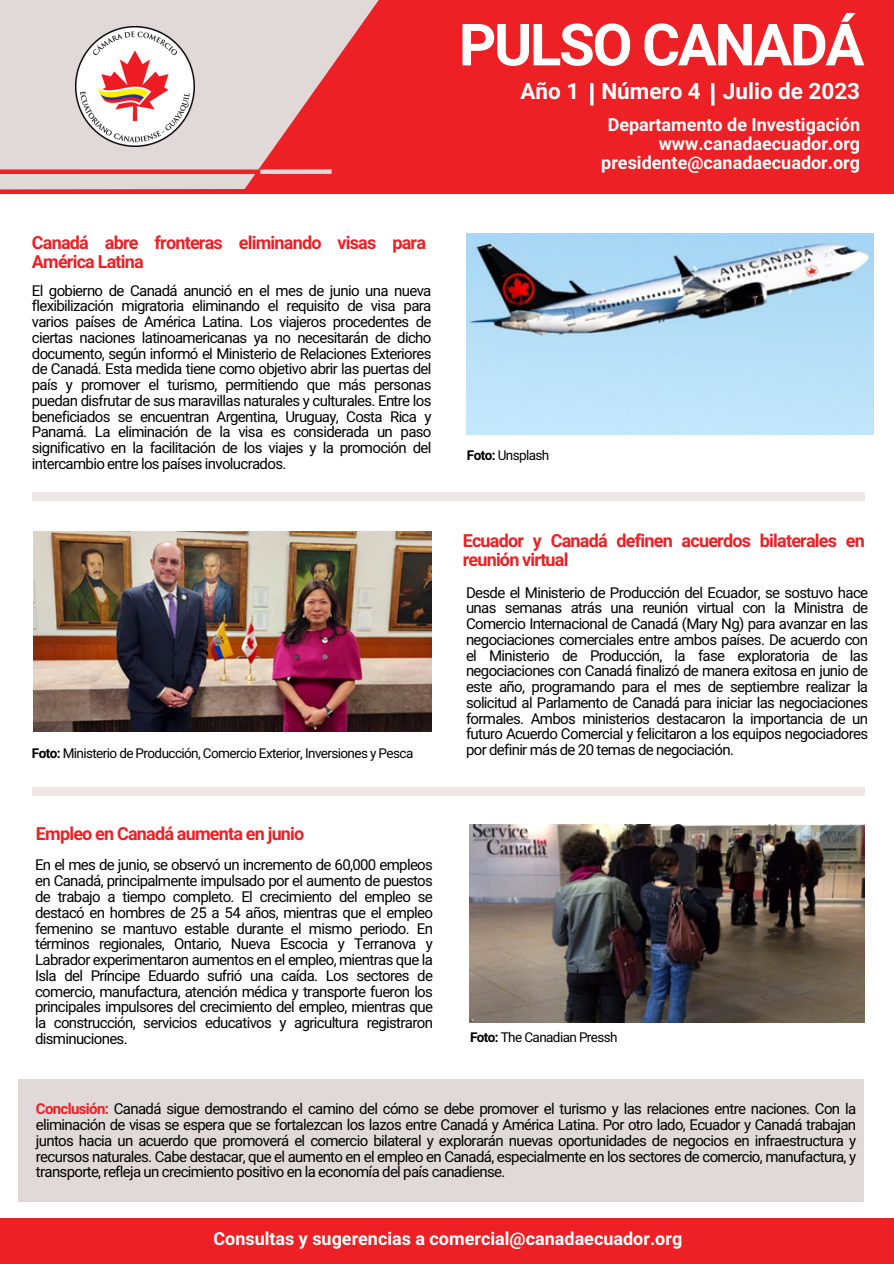
<style>
.page{position:relative;width:894px;height:1264px;background:#fff}
.page>*{position:absolute;margin:0;border:0;box-sizing:border-box;transform-origin:0 0}
.t1{font:700 58.2px "Araboto";letter-spacing:-.04em;color:#fff}
.t2{font:700 22.5px "Araboto";color:#fff}
.t3{font:700 18px/19.2px "Araboto";letter-spacing:-.045em;color:#ed2025}
.t4{font:700 18px/19.2px "Araboto";color:#fff;text-align:right}
.t5{font:15px/15.8px "Araboto";letter-spacing:-.045em;color:#000;text-align:justify}
.t6{font:13.5px "Araboto";letter-spacing:-.045em;color:#000}
.s1{font-weight:700}
.s2{font-weight:700;color:#ed2025}
</style>
<div class="page">
<div style="left:0;top:1218px;width:893px;height:45px;background:#ed2025"></div>
<div style="left:0;top:0;width:388px;height:268px;background:#e1d9d8"></div>
<img style="left:75px;top:27px;width:102px;height:119px">
<svg style="left:177px;top:0;width:716px;height:194px;fill:#ed2025"></svg>
<div style="left:0;top:169px;width:315px;height:5px;background:#ed2025"></div>
<div style="left:0;top:189px;width:247px;height:10px;background:#ed2025"></div>
<div style="left:0;top:194px;width:893px;height:89px;background:#fff"></div>
<div style="left:260px;top:169px;width:71px;height:5px;background:#e1d9d8"></div>
<img style="left:469px;top:824px;width:395px;height:198px">
<div style="left:19px;top:1078px;width:844px;height:123px;background:#e1d9d8"></div>
<div style="left:32px;top:492px;width:831px;height:9px;background:#ede8e7"></div>
<hr style="left:590px;top:83px;width:3px;height:22px;background:#fff">
<svg style="left:710px;top:83px;width:4px;height:23px"></svg>
<img style="left:466px;top:233px;width:407px;height:201px">
<img style="left:33px;top:531px;width:399px;height:200px">
<div style="left:32px;top:787px;width:831px;height:9px;background:#ede8e7"></div>
<h1 class="t1" style="left:458px;top:11px;width:407px">PULSO CANADÁ</h1>
<h2 class="t2" style="left:520px;top:77px;width:341px">Año 1 Número 4 Julio de 2023</h2>
<p class="t3" style="left:32px;top:233px;width:395px">Canadá abre fronteras eliminando visas para<br>América Latina</p>
<h3 class="t5" style="left:32px;top:283px;width:401px">El gobierno de Canadá anunció en el mes de junio una nueva flexibilización migratoria eliminando el requisito de visa para varios países de América Latina. Los viajeros procedentes de ciertas naciones latinoamericanas ya no necesitarán de dicho documento, según informó el Ministerio de Relaciones Exteriores de Canadá. Esta medida tiene como objetivo abrir las puertas del país y promover el turismo, permitiendo que más personas puedan disfrutar de sus maravillas naturales y culturales. Entre los beneficiados se encuentran Argentina, Uruguay, Costa Rica y Panamá. La eliminación de la visa es considerada un paso significativo en la facilitación de los viajes y la promoción del intercambio entre los países involucrados.</h3>
<p class="t6" style="left:32px;top:745px;width:383px"><span class="s1">Foto:</span> Ministerio de Producción, Comercio Exterior, Inversiones y Pesca</p>
<h3 class="t3" style="left:36px;top:825px;width:270px">Empleo en Canadá aumenta en junio</h3>
<h3 class="t5" style="left:35px;top:857px;width:399px">En el mes de junio, se observó un incremento de 60,000 empleos en Canadá, principalmente impulsado por el aumento de puestos de trabajo a tiempo completo. El crecimiento del empleo se destacó en hombres de 25 a 54 años, mientras que el empleo femenino se mantuvo estable durante el mismo periodo. En términos regionales, Ontario, Nueva Escocia y Terranova y Labrador experimentaron aumentos en el empleo, mientras que la Isla del Príncipe Eduardo sufrió una caída. Los sectores de comercio, manufactura, atención médica y transporte fueron los principales impulsores del crecimiento del empleo, mientras que la construcción, servicios educativos y agricultura registraron disminuciones.</h3>
<p class="t4" style="left:601px;top:116px;width:260px">Departamento de Investigación www.canadaecuador.org presidente@canadaecuador.org</p>
<p class="t6" style="left:467px;top:447px;width:84px"><span class="s1">Foto:</span> Unsplash</p>
<p class="t3" style="left:462px;top:532px;width:403px">Ecuador y Canadá definen acuerdos bilaterales en reunión virtual</p>
<p class="t5" style="left:466px;top:585px;width:403px">Desde el Ministerio de Producción del Ecuador, se sostuvo hace unas semanas atrás una reunión virtual con la Ministra de Comercio Internacional de Canadá (Mary Ng) para avanzar en las negociaciones comerciales entre ambos países. De acuerdo con el Ministerio de Producción, la fase exploratoria de las negociaciones con Canadá finalizó de manera exitosa en junio de este año, programando para el mes de septiembre realizar la solicitud al Parlamento de Canadá para iniciar las negociaciones formales. Ambos ministerios destacaron la importancia de un futuro Acuerdo Comercial y felicitaron a los equipos negociadores por definir más de 20 temas de negociación.</p>
<p class="t6" style="left:470px;top:1029px;width:149px"><span class="s1">Foto:</span> The Canadian Pressh</p>
<p class="t5" style="left:36px;top:1101px;width:821px"><span class="s2">Conclusión:</span> Canadá sigue demostrando el camino del cómo se debe promover el turismo y las relaciones entre naciones. Con la eliminación de visas se espera que se fortalezcan los lazos entre Canadá y América Latina. Por otro lado, Ecuador y Canadá trabajan juntos hacia un acuerdo que promoverá el comercio bilateral y explorarán nuevas oportunidades de negocios en infraestructura y recursos naturales. Cabe destacar, que el aumento en el empleo en Canadá, especialmente en los sectores de comercio, manufactura, y transporte, refleja un crecimiento positivo en la economía del país canadiense.</p>
<p class="t4" style="left:213px;top:1229px;width:470px">Consultas y sugerencias a comercial@canadaecuador.org</p>
</div>
